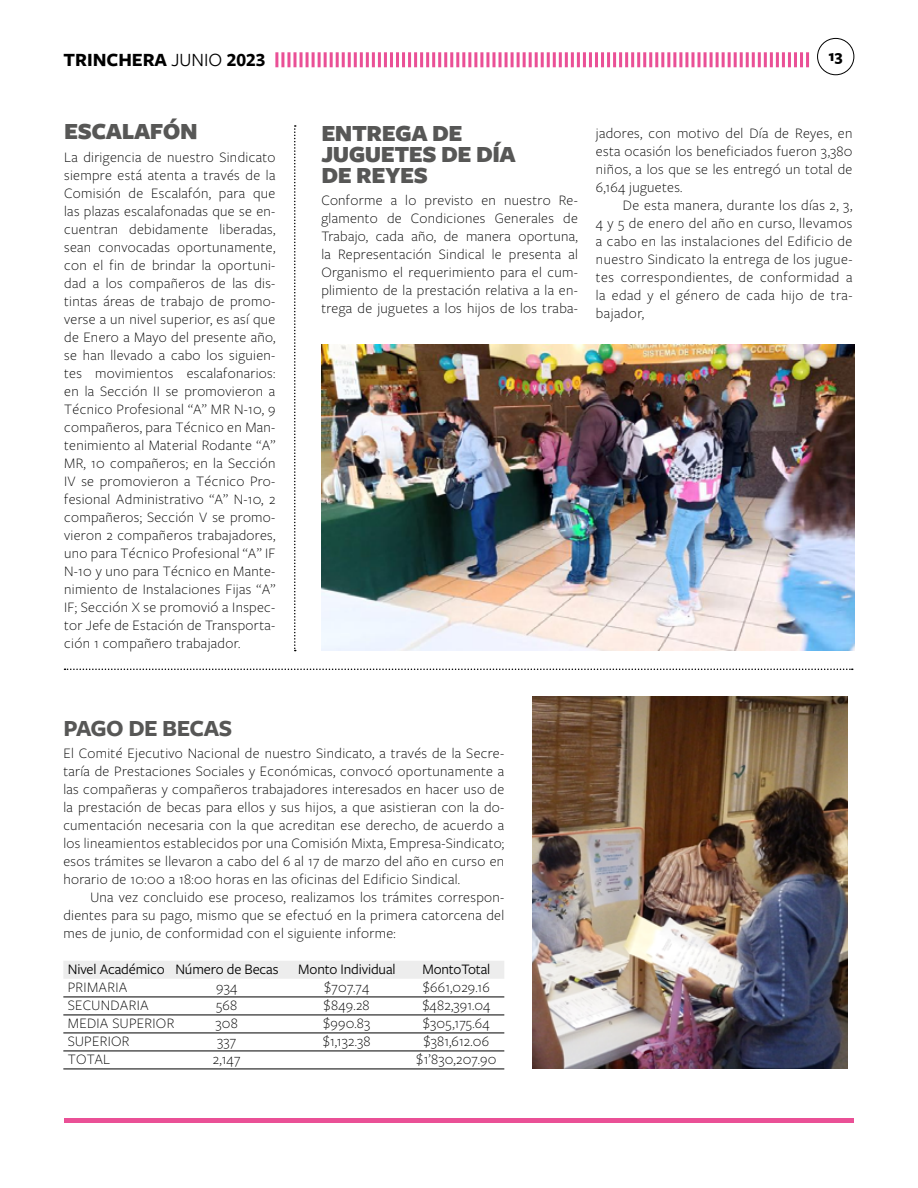
<style>
.page{position:relative;width:918px;height:1188px;background:#fff}
.page>*{position:absolute;margin:0;border:0;box-sizing:border-box;transform-origin:0 0}
.t1{font:900 24px/21px "Freight Sans";letter-spacing:-.02em;color:#575756}
.t2{font:700 24px "Freight Sans";letter-spacing:-.02em;color:#575756}
.t3{font:700 19.35px "Freight Sans";color:#000}
.t4{font:700 16.2px "Freight Sans";color:#000}
.t5{font:300 15px/18px "Freight Sans";letter-spacing:.02em;color:#000;text-align:justify}
.t6{font:15px "Freight Sans";letter-spacing:-.01em;color:#000}
.s1{font-weight:400}
</style>
<div class="page">
<hr style="left:64px;top:1119px;width:790px;height:4px;background:#ea5096">
<div style="left:817px;top:38px;width:37px;height:37px;border:1px solid #000;border-radius:50%"></div>
<svg style="left:275px;top:52px;width:534px;height:15px"></svg>
<svg style="left:65px;top:669px;width:788px;height:1px"></svg>
<div style="left:63px;top:961px;width:441px;height:18px;background:#ededed"></div>
<hr style="left:63px;top:997px;width:441px;height:1px;background:#000">
<hr style="left:63px;top:1015px;width:441px;height:1px;background:#000">
<hr style="left:63px;top:1033px;width:441px;height:1px;background:#000">
<hr style="left:63px;top:1051px;width:441px;height:1px;background:#000">
<hr style="left:63px;top:1069px;width:441px;height:1px;background:#000">
<img style="left:532px;top:696px;width:316px;height:372px">
<img style="left:321px;top:344px;width:533px;height:307px">
<svg style="left:294px;top:125px;width:2px;height:526px"></svg>
<p class="t3" style="left:63px;top:47px;width:204px">TRINCHERA <span class="s1">JUNIO</span> 2023</p>
<p class="t4" style="left:829px;top:45px;width:16px">13</p>
<h1 class="t1" style="left:64px;top:120px;width:135px">ESCALAFÓN</h1>
<p class="t5" style="left:64px;top:147px;width:213px">La dirigencia de nuestro Sindicato siempre está atenta a través de la Comisión de Escalafón, para que las plazas escalafonadas que se en&shy;cuentran debidamente liberadas, sean convocadas oportunamente, con el fin de brindar la oportuni&shy;dad a los compañeros de las dis&shy;tintas áreas de trabajo de promo&shy;verse a un nivel superior, es así que de Enero a Mayo del presente año, se han llevado a cabo los siguien&shy;tes movimientos escalafonarios: en la Sección II se promovieron a Técnico Profesional “A” MR N-10, 9 compañeros, para Técnico en Man&shy;tenimiento al Material Rodante “A” MR, 10 compañeros; en la Sección IV se promovieron a Técnico Pro&shy;fesional Administrativo “A” N-10, 2 compañeros; Sección V se promo&shy;vieron 2 compañeros trabajadores, uno para Técnico Profesional “A” IF N-10 y uno para Técnico en Mante&shy;nimiento de Instalaciones Fijas “A” IF; Sección X se promovió a Inspec&shy;tor Jefe de Estación de Transporta&shy;ción 1 compañero trabajador.</p>
<h1 class="t1" style="left:321px;top:121px;width:196px">ENTREGA DE<br>JUGUETES DE DÍA<br>DE REYES</h1>
<p class="t5" style="left:321px;top:191px;width:258px">Conforme a lo previsto en nuestro Re&shy;glamento de Condiciones Generales de Trabajo, cada año, de manera oportuna, la Representación Sindical le presenta al Organismo el requerimiento para el cum&shy;plimiento de la prestación relativa a la en&shy;trega de juguetes a los hijos de los traba-</p>
<p class="t5" style="left:596px;top:124px;width:258px">jadores, con motivo del Día de Reyes, en esta ocasión los beneficiados fueron 3,380 niños, a los que se les entregó un total de 6,164 juguetes.</p>
<p class="t5" style="left:596px;top:196px;width:258px;text-indent:27px">De esta manera, durante los días 2, 3, 4 y 5 de enero del año en curso, llevamos a cabo en las instalaciones del Edificio de nuestro Sindicato la entrega de los jugue&shy;tes correspondientes, de conformidad a la edad y el género de cada hijo de tra&shy;bajador,</p>
<h1 class="t2" style="left:63px;top:711px;width:170px">PAGO DE BECAS</h1>
<p class="t5" style="left:63px;top:744px;width:443px">El Comité Ejecutivo Nacional de nuestro Sindicato, a través de la Secre&shy;taría de Prestaciones Sociales y Económicas, convocó oportunamente a las compañeras y compañeros trabajadores interesados en hacer uso de la prestación de becas para ellos y sus hijos, a que asistieran con la do&shy;cumentación necesaria con la que acreditan ese derecho, de acuerdo a los lineamientos establecidos por una Comisión Mixta, Empresa-Sindicato; esos trámites se llevaron a cabo del 6 al 17 de marzo del año en curso en horario de 10:00 a 18:00 horas en las oficinas del Edificio Sindical.</p>
<p class="t5" style="left:63px;top:888px;width:442px;text-indent:27px">Una vez concluido ese proceso, realizamos los trámites correspon&shy;dientes para su pago, mismo que se efectuó en la primera catorcena del mes de junio, de conformidad con el siguiente informe:</p>
<p class="t6" style="left:68px;top:959px;width:212px">Nivel Académico Número de Becas</p>
<p class="t6" style="left:298px;top:959px;width:99px">Monto Individual</p>
<p class="t6" style="left:422px;top:959px;width:69px">MontoTotal</p>
<p class="t5" style="left:68px;top:978px;width:61px">PRIMARIA</p>
<p class="t5" style="left:216px;top:978px;width:23px">934</p>
<p class="t5" style="left:324px;top:978px;width:46px">$707.74</p>
<p class="t5" style="left:423px;top:978px;width:69px">$661,029.16</p>
<p class="t5" style="left:68px;top:996px;width:83px">SECUNDARIA</p>
<p class="t5" style="left:216px;top:996px;width:23px">568</p>
<p class="t5" style="left:324px;top:996px;width:48px">$849.28</p>
<p class="t5" style="left:422px;top:996px;width:69px">$482,391.04</p>
<p class="t5" style="left:68px;top:1014px;width:108px">MEDIA SUPERIOR</p>
<p class="t5" style="left:215px;top:1014px;width:24px">308</p>
<p class="t5" style="left:323px;top:1014px;width:49px">$990.83</p>
<p class="t5" style="left:423px;top:1014px;width:68px">$305,175.64</p>
<p class="t5" style="left:68px;top:1032px;width:63px">SUPERIOR</p>
<p class="t5" style="left:217px;top:1032px;width:20px">337</p>
<p class="t5" style="left:323px;top:1032px;width:49px">$1,132.38</p>
<p class="t5" style="left:424px;top:1032px;width:67px">$381,612.06</p>
<p class="t5" style="left:68px;top:1050px;width:44px">TOTAL</p>
<p class="t5" style="left:213px;top:1050px;width:29px">2,147</p>
<p class="t5" style="left:416px;top:1050px;width:82px">$1’830,207.90</p>
</div>
